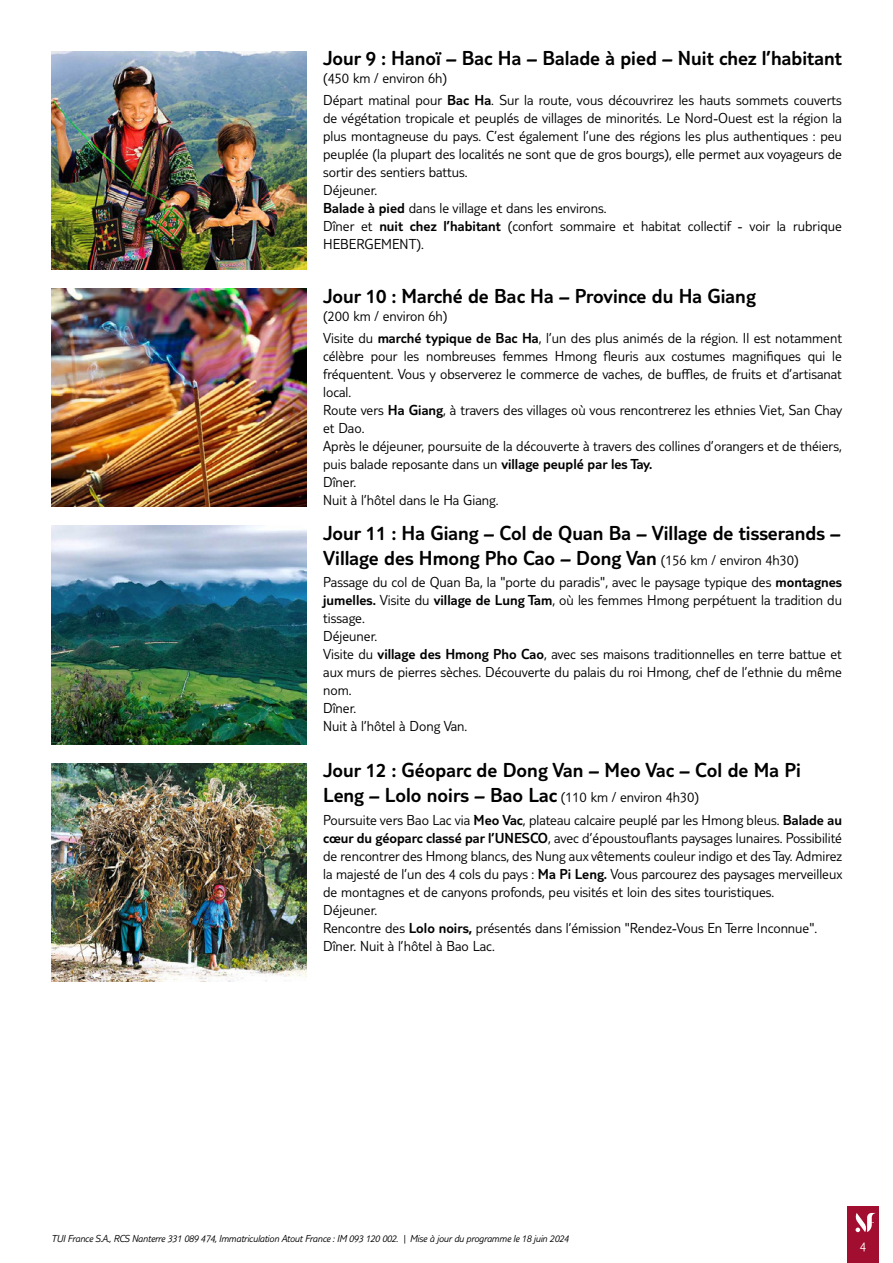
<style>
.page{position:relative;width:893px;height:1263px;background:#fff}
.page>*{position:absolute;margin:0;border:0;box-sizing:border-box;transform-origin:0 0}
.t1{font:300 21px/25.2px "TUI Type";color:#000}
.t2{font:300 15px/18px "TUI Type";color:#000}
.t3{font:300 13.5px "TUI Type";color:#fff}
.t4{font:italic 300 10.5px "TUI Type";letter-spacing:-.02em;color:#000}
.s1{font-style:inherit}
.s2{font-size:15px}
</style>
<div class="page">
<div style="left:847px;top:1206px;width:32px;height:57px;background:#a10e2f"></div>
<svg style="left:855px;top:1213px;width:21px;height:19px"></svg>
<img style="left:51px;top:51px;width:255px;height:219px">
<img style="left:51px;top:288px;width:255px;height:219px">
<img style="left:51px;top:526px;width:255px;height:218px">
<img style="left:51px;top:763px;width:255px;height:218px">
<h1 class="t1" style="left:323px;top:45px;width:520px">Jour 9 : Hanoï – Bac Ha – Balade à pied – Nuit chez l’habitant</h1>
<p class="t2" style="left:323px;top:67px;width:520px;line-height:22.2px">(450 km / environ 6h)<br>Départ matinal pour <span class="s1">Bac Ha</span>. Sur la route, vous découvrirez les hauts sommets couverts</p>
<p class="t2" style="left:323px;top:109px;width:520px">de végétation tropicale et peuplés de villages de minorités. Le Nord-Ouest est la région la plus montagneuse du pays. C’est également l’une des régions les plus authentiques : peu peuplée (la plupart des localités ne sont que de gros bourgs), elle permet aux voyageurs de sortir des sentiers battus.<br>Déjeuner.<br><span class="s1">Balade à pied</span> dans le village et dans les environs.<br>Dîner et <span class="s1">nuit chez l’habitant</span> (confort sommaire et habitat collectif - voir la rubrique HEBERGEMENT).</p>
<h1 class="t1" style="left:323px;top:283px;width:434px">Jour 10 : Marché de Bac Ha – Province du Ha Giang</h1>
<p class="t2" style="left:323px;top:304px;width:520px;line-height:22.2px">(200 km / environ 6h)<br>Visite du <span class="s1">marché typique de Bac Ha</span>, l’un des plus animés de la région. Il est notamment</p>
<p class="t2" style="left:323px;top:346px;width:521px">célèbre pour les nombreuses femmes Hmong fleuris aux costumes magnifiques qui le fréquentent. Vous y observerez le commerce de vaches, de buffles, de fruits et d’artisanat local.<br>Route vers <span class="s1">Ha Giang</span>, à travers des villages où vous rencontrerez les ethnies Viet, San Chay et Dao.<br>Après le déjeuner, poursuite de la découverte à travers des collines d’orangers et de théiers, puis balade reposante dans un <span class="s1">village peuplé par les Tay.<br></span>Dîner.<br>Nuit à l’hôtel dans le Ha Giang.</p>
<h1 class="t1" style="left:323px;top:520px;width:519px">Jour 11 : Ha Giang – Col de Quan Ba – Village de tisserands –<br>Village des Hmong Pho Cao – Dong Van <span class="s2">(156 km / environ 4h30)</span></h1>
<p class="t2" style="left:323px;top:573px;width:520px">Passage du col de Quan Ba, la "porte du paradis", avec le paysage typique des <span class="s1">montagnes jumelles.</span> Visite du <span class="s1">village de Lung Tam</span>, où les femmes Hmong perpétuent la tradition du tissage.<br>Déjeuner.<br>Visite du <span class="s1">village des Hmong Pho Cao</span>, avec ses maisons traditionnelles en terre battue et aux murs de pierres sèches. Découverte du palais du roi Hmong, chef de l’ethnie du même nom.<br>Dîner.<br>Nuit à l’hôtel à Dong Van.</p>
<h1 class="t1" style="left:323px;top:757px;width:479px">Jour 12 : Géoparc de Dong Van – Meo Vac – Col de Ma Pi<br>Leng – Lolo noirs – Bao Lac <span class="s2">(110 km / environ 4h30)</span></h1>
<p class="t2" style="left:323px;top:810px;width:521px">Poursuite vers Bao Lac via <span class="s1">Meo Vac</span>, plateau calcaire peuplé par les Hmong bleus. <span class="s1">Balade au cœur du géoparc classé par l’UNESCO</span>, avec d’époustouflants paysages lunaires. Possibilité de rencontrer des Hmong blancs, des Nung aux vêtements couleur indigo et des Tay. Admirez la majesté de l’un des 4 cols du pays : <span class="s1">Ma Pi Leng.</span> Vous parcourez des paysages merveilleux de montagnes et de canyons profonds, peu visités et loin des sites touristiques.<br>Déjeuner.<br>Rencontre des <span class="s1">Lolo noirs,</span> présentés dans l’émission "Rendez-Vous En Terre Inconnue".<br>Dîner. Nuit à l’hôtel à Bao Lac.</p>
<p class="t4" style="left:51px;top:1232px;width:519px">TUI France S.A., RCS Nanterre 331 089 474, Immatriculation Atout France : IM 093 120 002. | Mise à jour du programme le 18 juin 2024</p>
<p class="t3" style="left:860px;top:1239px;width:8px">4</p>
</div>
